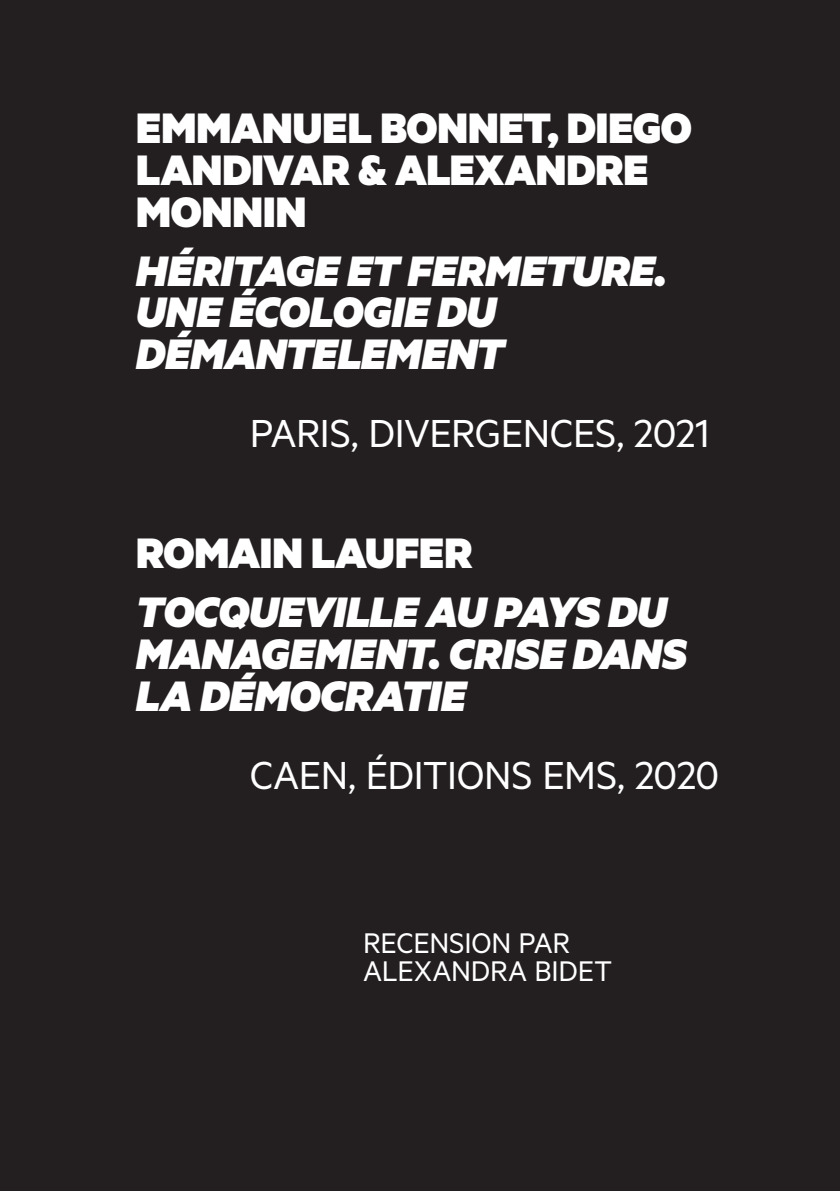
<style>
.page{position:relative;width:840px;height:1191px;background:#fff}
.page>*{position:absolute;margin:0;border:0;box-sizing:border-box;transform-origin:0 0}
._01_TitrePapier{font:italic 900 48px/41.8px "Metric";letter-spacing:-.01em;color:#fff}
._01_TitrePapier-2{font:900 48px/41.8px "Metric";letter-spacing:-.005em;color:#fff}
._02_SsTitre{font:44px "Metric";letter-spacing:-.015em;color:#fff}
._03_Auteur{font:32px/27.8px "Metric";letter-spacing:-.005em;color:#fff}
</style>
<div class="page">
<div style="left:0;top:0;width:839px;height:1191px;background:#231f20"></div>
<p class="_01_TitrePapier-2" style="left:136px;top:106px;width:557px">EMMANUEL BONNET, DIEGO<br>LANDIVAR &amp; ALEXANDRE<br>MONNIN</p>
<p class="_01_TitrePapier" style="left:136px;top:248px;width:531px">HÉRITAGE ET FERMETURE.<br>UNE ÉCOLOGIE DU<br>DÉMANTELEMENT</p>
<p class="_02_SsTitre" style="left:249px;top:408px;width:461px">PARIS, DIVERGENCES, 2021</p>
<p class="_01_TitrePapier-2" style="left:136px;top:531px;width:338px">ROMAIN LAUFER</p>
<p class="_01_TitrePapier" style="left:136px;top:589px;width:552px">TOCQUEVILLE AU PAYS DU<br>MANAGEMENT. CRISE DANS<br>LA DÉMOCRATIE</p>
<p class="_02_SsTitre" style="left:249px;top:749px;width:471px">CAEN, ÉDITIONS EMS, 2020</p>
<p class="_03_Auteur" style="left:363px;top:927px;width:250px">RECENSION PAR<br>ALEXANDRA BIDET</p>
</div>
